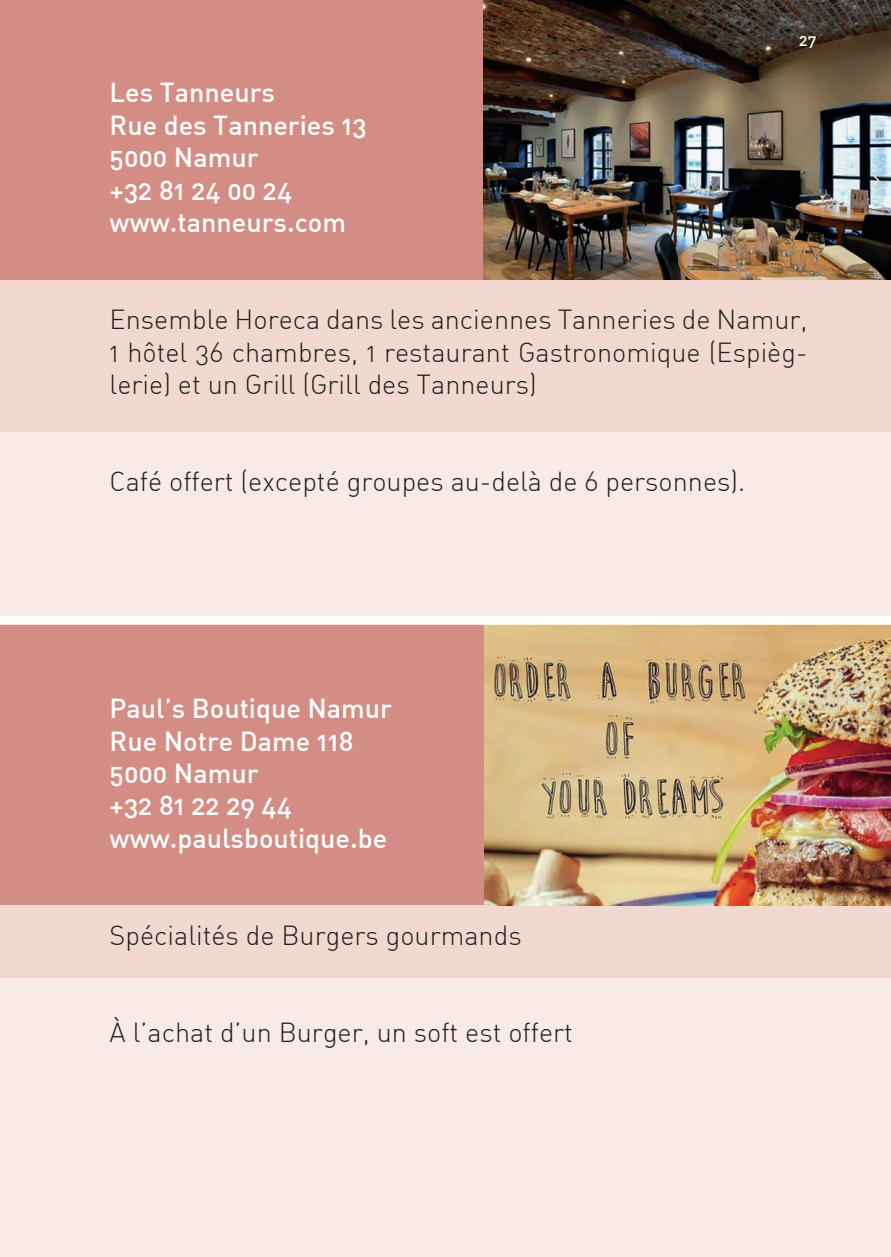
<style>
.page{position:relative;width:891px;height:1257px;background:#fff}
.page>*{position:absolute;margin:0;border:0;box-sizing:border-box;transform-origin:0 0}
.t1{font:300 27px/32.4px "DIN Alternate";color:#231f20;text-align:justify}
.t2{font:500 27px/32.4px "DIN Alternate";color:#fff}
.t3{font:500 16.2px "DIN Alternate";color:#fff}
</style>
<div class="page">
<div style="left:0;top:0;width:890px;height:281px;background:#d48d85"></div>
<div style="left:0;top:622px;width:890px;height:283px;background:#d48d85"></div>
<img style="left:483px;top:0;width:407px;height:281px">
<div style="left:0;top:281px;width:890px;height:151px;background:#f1d8d1"></div>
<div style="left:0;top:905px;width:890px;height:76px;background:#f1d8d1"></div>
<div style="left:0;top:432px;width:890px;height:185px;background:#f7eae7"></div>
<div style="left:0;top:978px;width:890px;height:279px;background:#f7eae7"></div>
<img style="left:484px;top:625px;width:406px;height:280px">
<div style="left:0;top:616px;width:890px;height:9px;background:#fff"></div>
<p class="t2" style="left:110px;top:78px;width:258px">Les Tanneurs<br>Rue des Tanneries 13<br>5000 Namur<br>+32 81 24 00 24 www.tanneurs.com</p>
<p class="t3" style="left:798px;top:33px;width:19px">27</p>
<p class="t1" style="left:110px;top:305px;width:699px">Ensemble Horeca dans les anciennes Tanneries de Namur, 1 hôtel 36 chambres, 1 restaurant Gastronomique (Espièg&shy;lerie) et un Grill (Grill des Tanneurs)</p>
<p class="t1" style="left:110px;top:467px;width:637px">Café offert (excepté groupes au-delà de 6 personnes).</p>
<p class="t2" style="left:110px;top:694px;width:284px">Paul’s Boutique Namur<br>Rue Notre Dame 118<br>5000 Namur<br>+32 81 22 29 44 www.paulsboutique.be</p>
<p class="t1" style="left:110px;top:921px;width:413px">Spécialités de Burgers gourmands</p>
<p class="t1" style="left:110px;top:1018px;width:464px">À l’achat d’un Burger, un soft est offert</p>
</div>
